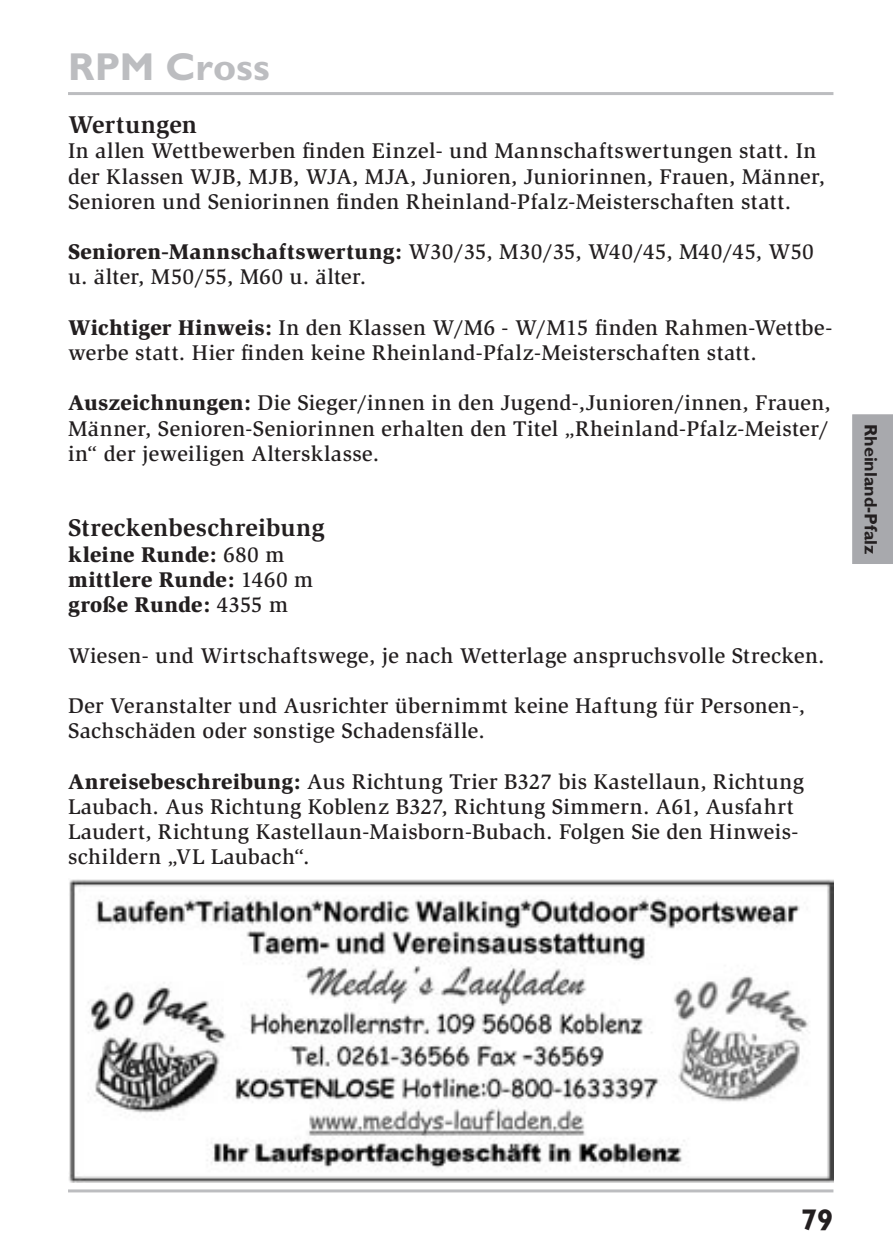
<style>
.page{position:relative;width:893px;height:1259px;background:#fff}
.page>*{position:absolute;margin:0;border:0;box-sizing:border-box;transform-origin:0 0}
.t1{font:700 39px "Gill Sans";color:#bcbdc0}
.t2{font:700 30px "Gill Sans";color:#231f20}
.t3{font:700 24.9px "Slimbach";letter-spacing:.005em;color:#231f20}
.t4{font:500 21.9px/25.2px "Slimbach";letter-spacing:.015em;color:#231f20}
.t5{font:900 21.9px/25.2px "Slimbach";letter-spacing:.01em;color:#231f20}
.t6{font:700 18px "Gill Sans";color:#231f20}
.s1{font-weight:900}
.s2{font-weight:500}
</style>
<div class="page">
<img style="left:69px;top:879px;width:764px;height:303px">
<hr style="left:68px;top:92px;width:765px;height:3px;background:#bcbdc0">
<hr style="left:68px;top:1189px;width:765px;height:3px;background:#bcbdc0">
<div style="left:852px;top:414px;width:41px;height:150px;background:#a8a9ad"></div>
<h1 class="t1" style="left:68px;top:44px;width:203px">RPM Cross</h1>
<p class="t3" style="left:68px;top:110px;width:131px">Wertungen</p>
<p class="t4" style="left:68px;top:138px;width:758px">In allen Wettbewerben finden Einzel- und Mannschaftswertungen statt. In der Klassen WJB, MJB, WJA, MJA, Junioren, Juniorinnen, Frauen, Männer,<br>Senioren und Seniorinnen finden Rheinland-Pfalz-Meisterschaften statt.</p>
<p class="t4" style="left:68px;top:239px;width:747px"><span class="s1">Senioren-Mannschaftswertung:</span> W30/35, M30/35, W40/45, M40/45, W50 u. älter, M50/55, M60 u. älter.</p>
<p class="t4" style="left:68px;top:315px;width:766px"><span class="s1">Wichtiger Hinweis:</span> In den Klassen W/M6 - W/M15 finden Rahmen-Wettbe&shy;werbe statt. Hier finden keine Rheinland-Pfalz-Meisterschaften statt.</p>
<p class="t4" style="left:68px;top:390px;width:764px;text-align:justify"><span class="s1">Auszeichnungen:</span> Die Sieger/innen in den Jugend-,Junioren/innen, Frauen, Männer, Senioren-Seniorinnen erhalten den Titel „Rheinland-Pfalz-Meister/ in“ der jeweiligen Altersklasse.</p>
<p class="t3" style="left:68px;top:513px;width:258px">Streckenbeschreibung</p>
<p class="t5" style="left:68px;top:541px;width:247px">kleine Runde: <span class="s2">680 m </span>mittlere Runde: <span class="s2">1460 m </span>große Runde: <span class="s2">4355 m</span></p>
<p class="t4" style="left:68px;top:642px;width:758px">Wiesen- und Wirtschaftswege, je nach Wetterlage anspruchsvolle Strecken.</p>
<p class="t4" style="left:68px;top:693px;width:738px">Der Veranstalter und Ausrichter übernimmt keine Haftung für Personen-,<br>Sachschäden oder sonstige Schadensfälle.</p>
<p class="t4" style="left:68px;top:768px;width:738px"><span class="s1">Anreisebeschreibung:</span> Aus Richtung Trier B327 bis Kastellaun, Richtung Laubach. Aus Richtung Koblenz B327, Richtung Simmern. A61, Ausfahrt Laudert, Richtung Kastellaun-Maisborn-Bubach. Folgen Sie den Hinweis&shy;schildern „VL Laubach“.</p>
<p class="t6" style="left:882px;top:424px;width:132px;rotate:90deg">Rheinland-Pfalz</p>
<h2 class="t2" style="left:801px;top:1202px;width:34px">79</h2>
</div>
